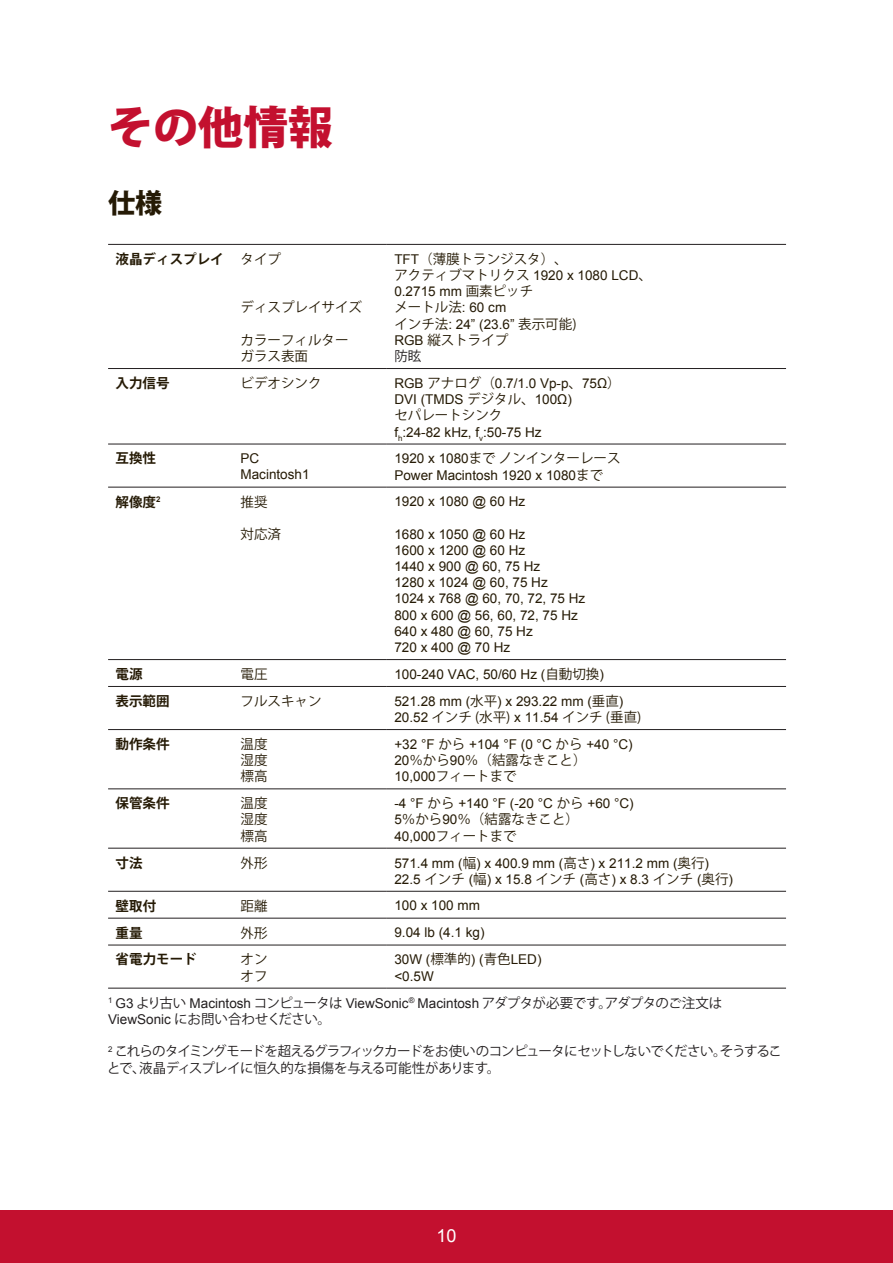
<style>
.page{position:relative;width:893px;height:1263px;background:#fff}
.page>*{position:absolute;margin:0;border:0;box-sizing:border-box;transform-origin:0 0}
.t1{font:800 45px "Koz Go Pro";color:#c3102f}
.t2{font:800 27px "Koz Go Pro";color:#251a05}
.t3{font:18px "Arial";color:#fff}
.t4{font:13.5px/16.2px "Arial";color:#251a05}
.t5{font:13.5px/16.2px "Koz Go Pro";color:#251a05}
.t6{font:13.5px/16.2px "Koz Go Pro";letter-spacing:-.05em;color:#231f20}
.t7{font:700 13.5px "Koz Go Pro";color:#251a05}
.s1{font-weight:400}
.s2{font-family:"Arial"}
.s3{font-family:"Koz Go Pro"}
.s4{color:#231f20}
</style>
<div class="page">
<div style="left:0;top:1210px;width:892px;height:53px;background:#c3102f"></div>
<hr style="left:108px;top:244px;width:125px;height:1px;background:#231f20">
<hr style="left:233px;top:244px;width:153px;height:1px;background:#231f20">
<hr style="left:386px;top:244px;width:399px;height:1px;background:#231f20">
<hr style="left:108px;top:987px;width:125px;height:1px;background:#231f20">
<hr style="left:233px;top:987px;width:153px;height:1px;background:#231f20">
<hr style="left:386px;top:987px;width:399px;height:1px;background:#231f20">
<hr style="left:108px;top:368px;width:125px;height:1px;background:#231f20">
<hr style="left:233px;top:368px;width:153px;height:1px;background:#231f20">
<hr style="left:386px;top:368px;width:399px;height:1px;background:#231f20">
<hr style="left:108px;top:443px;width:125px;height:1px;background:#231f20">
<hr style="left:233px;top:443px;width:153px;height:1px;background:#231f20">
<hr style="left:386px;top:443px;width:399px;height:1px;background:#231f20">
<hr style="left:108px;top:487px;width:125px;height:1px;background:#231f20">
<hr style="left:233px;top:487px;width:153px;height:1px;background:#231f20">
<hr style="left:386px;top:487px;width:399px;height:1px;background:#231f20">
<hr style="left:108px;top:659px;width:125px;height:1px;background:#231f20">
<hr style="left:233px;top:659px;width:153px;height:1px;background:#231f20">
<hr style="left:386px;top:659px;width:399px;height:1px;background:#231f20">
<hr style="left:108px;top:686px;width:125px;height:1px;background:#231f20">
<hr style="left:233px;top:686px;width:153px;height:1px;background:#231f20">
<hr style="left:386px;top:686px;width:399px;height:1px;background:#231f20">
<hr style="left:108px;top:729px;width:125px;height:1px;background:#231f20">
<hr style="left:233px;top:729px;width:153px;height:1px;background:#231f20">
<hr style="left:386px;top:729px;width:399px;height:1px;background:#231f20">
<hr style="left:108px;top:788px;width:125px;height:1px;background:#231f20">
<hr style="left:233px;top:788px;width:153px;height:1px;background:#231f20">
<hr style="left:386px;top:788px;width:399px;height:1px;background:#231f20">
<hr style="left:108px;top:847px;width:125px;height:1px;background:#231f20">
<hr style="left:233px;top:847px;width:153px;height:1px;background:#231f20">
<hr style="left:386px;top:847px;width:399px;height:1px;background:#231f20">
<hr style="left:108px;top:891px;width:125px;height:1px;background:#231f20">
<hr style="left:233px;top:891px;width:153px;height:1px;background:#231f20">
<hr style="left:386px;top:891px;width:399px;height:1px;background:#231f20">
<hr style="left:108px;top:917px;width:125px;height:1px;background:#231f20">
<hr style="left:233px;top:917px;width:153px;height:1px;background:#231f20">
<hr style="left:386px;top:917px;width:399px;height:1px;background:#231f20">
<hr style="left:108px;top:944px;width:125px;height:1px;background:#231f20">
<hr style="left:233px;top:944px;width:153px;height:1px;background:#231f20">
<hr style="left:386px;top:944px;width:399px;height:1px;background:#231f20">
<h1 class="t1" style="left:108px;top:98px;width:226px">その他情報</h1>
<h2 class="t2" style="left:108px;top:185px;width:55px">仕様</h2>
<p class="t7" style="left:116px;top:250px;width:167px">液晶ディスプレイ <span class="s1">タイプ</span></p>
<p class="t5" style="left:240px;top:300px;width:123px">ディスプレイサイズ</p>
<p class="t5" style="left:240px;top:332px;width:109px">カラーフィルターガラス表面</p>
<p class="t5" style="left:394px;top:251px;width:175px"><span class="s2">TFT</span>（薄膜トランジスタ）、</p>
<p class="t4" style="left:394px;top:267px;width:259px"><span class="s3">アクティブマトリクス</span> 1920 x 1080 LCD<span class="s3">、<br></span>0.2715 mm <span class="s3">画素ピッチ</span></p>
<p class="t5" style="left:394px;top:300px;width:113px">メートル法<span class="s2">: 60 cm</span></p>
<p class="t4" style="left:394px;top:316px;width:183px"><span class="s3">インチ法</span>: 24” (23.6” <span class="s3">表示可能)</span></p>
<p class="t5" style="left:394px;top:332px;width:116px"><span class="s2">RGB</span> 縦ストライプ<span class="s4">防眩</span></p>
<p class="t7" style="left:116px;top:374px;width:55px">入力信号</p>
<p class="t5" style="left:240px;top:375px;width:82px">ビデオシンク</p>
<p class="t4" style="left:394px;top:375px;width:228px">RGB <span class="s3">アナログ（</span>0.7/1.0 Vp-p<span class="s3">、</span>75Ω<span class="s3">）<br></span>DVI (TMDS <span class="s3">デジタル、</span>100Ω)</p>
<p class="t5" style="left:394px;top:407px;width:109px">セパレートシンク</p>
<p class="t4" style="left:394px;top:424px;width:149px">f<sub>h</sub>:24-82 kHz, f<sub>v</sub>:50-75 Hz</p>
<p class="t7" style="left:116px;top:450px;width:42px">互換性</p>
<p class="t4" style="left:240px;top:450px;width:71px">PC<br>Macintosh1</p>
<p class="t5" style="left:394px;top:451px;width:227px"><span class="s2">1920 x 1080</span>まで ノンインターレース</p>
<p class="t4" style="left:394px;top:467px;width:210px">Power Macintosh 1920 x 1080<span class="s3">まで</span></p>
<p class="t7" style="left:116px;top:493px;width:46px">解像度<sup>2</sup></p>
<p class="t5" style="left:240px;top:494px;width:28px">推奨</p>
<p class="t5" style="left:240px;top:526px;width:42px">対応済</p>
<p class="t4" style="left:394px;top:493px;width:132px">1920 x 1080 @ 60 Hz</p>
<p class="t4" style="left:394px;top:526px;width:192px">1680 x 1050 @ 60 Hz<br>1600 x 1200 @ 60 Hz<br>1440 x 900 @ 60, 75 Hz<br>1280 x 1024 @ 60, 75 Hz<br>1024 x 768 @ 60, 70, 72, 75 Hz<br>800 x 600 @ 56, 60, 72, 75 Hz<br>640 x 480 @ 60, 75 Hz<br>720 x 400 @ 70 Hz</p>
<p class="t7" style="left:116px;top:665px;width:28px">電源</p>
<p class="t5" style="left:240px;top:666px;width:28px">電圧</p>
<p class="t4" style="left:394px;top:666px;width:211px">100-240 VAC, 50/60 Hz (<span class="s3">自動切換</span>)</p>
<p class="t7" style="left:116px;top:692px;width:55px">表示範囲</p>
<p class="t5" style="left:240px;top:693px;width:82px">フルスキャン</p>
<p class="t4" style="left:394px;top:693px;width:230px">521.28 mm (<span class="s3">水平</span>) x 293.22 mm (<span class="s3">垂直</span>)</p>
<p class="t5" style="left:394px;top:709px;width:248px"><span class="s2">20.52</span> インチ (水平) <span class="s2">x 11.54</span> インチ (垂直)</p>
<p class="t7" style="left:116px;top:735px;width:55px">動作条件</p>
<p class="t5" style="left:240px;top:736px;width:28px;text-align:justify">温度湿度標高</p>
<p class="t4" style="left:394px;top:736px;width:240px">+32 °F <span class="s3">から</span> +104 °F (0 °C <span class="s3">から</span> +40 °C)</p>
<p class="t5" style="left:394px;top:752px;width:194px"><span class="s2">20</span>％から<span class="s2">90</span>％（結露なきこと）</p>
<p class="t4" style="left:394px;top:768px;width:124px">10,000<span class="s3">フィートまで</span></p>
<p class="t7" style="left:116px;top:794px;width:55px">保管条件</p>
<p class="t5" style="left:240px;top:795px;width:28px;text-align:justify">温度湿度標高</p>
<p class="t4" style="left:394px;top:795px;width:241px">-4 °F <span class="s3">から</span> +140 °F (-20 °C <span class="s3">から</span> +60 °C)</p>
<p class="t5" style="left:394px;top:811px;width:186px"><span class="s2">5</span>％から<span class="s2">90</span>％（結露なきこと）</p>
<p class="t4" style="left:394px;top:828px;width:124px">40,000<span class="s3">フィートまで</span></p>
<p class="t7" style="left:116px;top:854px;width:28px">寸法</p>
<p class="t5" style="left:240px;top:855px;width:28px">外形</p>
<p class="t4" style="left:394px;top:855px;width:340px">571.4 mm (<span class="s3">幅</span>) x 400.9 mm (<span class="s3">高さ</span>) x 211.2 mm (<span class="s3">奥行</span>)<br>22.5 <span class="s3">インチ</span> (<span class="s3">幅</span>) x 15.8 <span class="s3">インチ</span> (<span class="s3">高さ</span>) x 8.3 <span class="s3">インチ</span> (<span class="s3">奥行</span>)</p>
<p class="t7" style="left:116px;top:897px;width:42px">壁取付</p>
<p class="t5" style="left:240px;top:898px;width:28px">距離</p>
<p class="t4" style="left:394px;top:897px;width:87px">100 x 100 mm</p>
<p class="t7" style="left:116px;top:924px;width:28px">重量</p>
<p class="t5" style="left:240px;top:924px;width:28px">外形</p>
<p class="t4" style="left:394px;top:924px;width:92px">9.04 lb (4.1 kg)</p>
<p class="t7" style="left:116px;top:950px;width:82px">省電力モード</p>
<p class="t5" style="left:240px;top:951px;width:28px">オンオフ</p>
<p class="t4" style="left:394px;top:951px;width:149px">30W (<span class="s3">標準的</span>) (<span class="s3">青色</span>LED) &lt;0.5W</p>
<p class="t6" style="left:108px;top:995px;width:615px"><sup>1</sup> <span class="s2">G3</span> より古い <span class="s2">Macintosh</span> コンピュータは <span class="s2">ViewSonic</span><sup>®</sup> <span class="s2">Macintosh</span> アダプタが必要です。アダプタのご注文は<br><span class="s2">ViewSonic</span> にお問い合わせください。</p>
<p class="t6" style="left:107px;top:1043px;width:676px"><sup>2</sup> これらのタイミングモードを超えるグラフィックカードをお使いのコンピュータにセットしないでください。そうすることで、液晶ディスプレイに恒久的な損傷を与える可能性があります。</p>
<h3 class="t3" style="left:436px;top:1223px;width:22px">10</h3>
</div>
